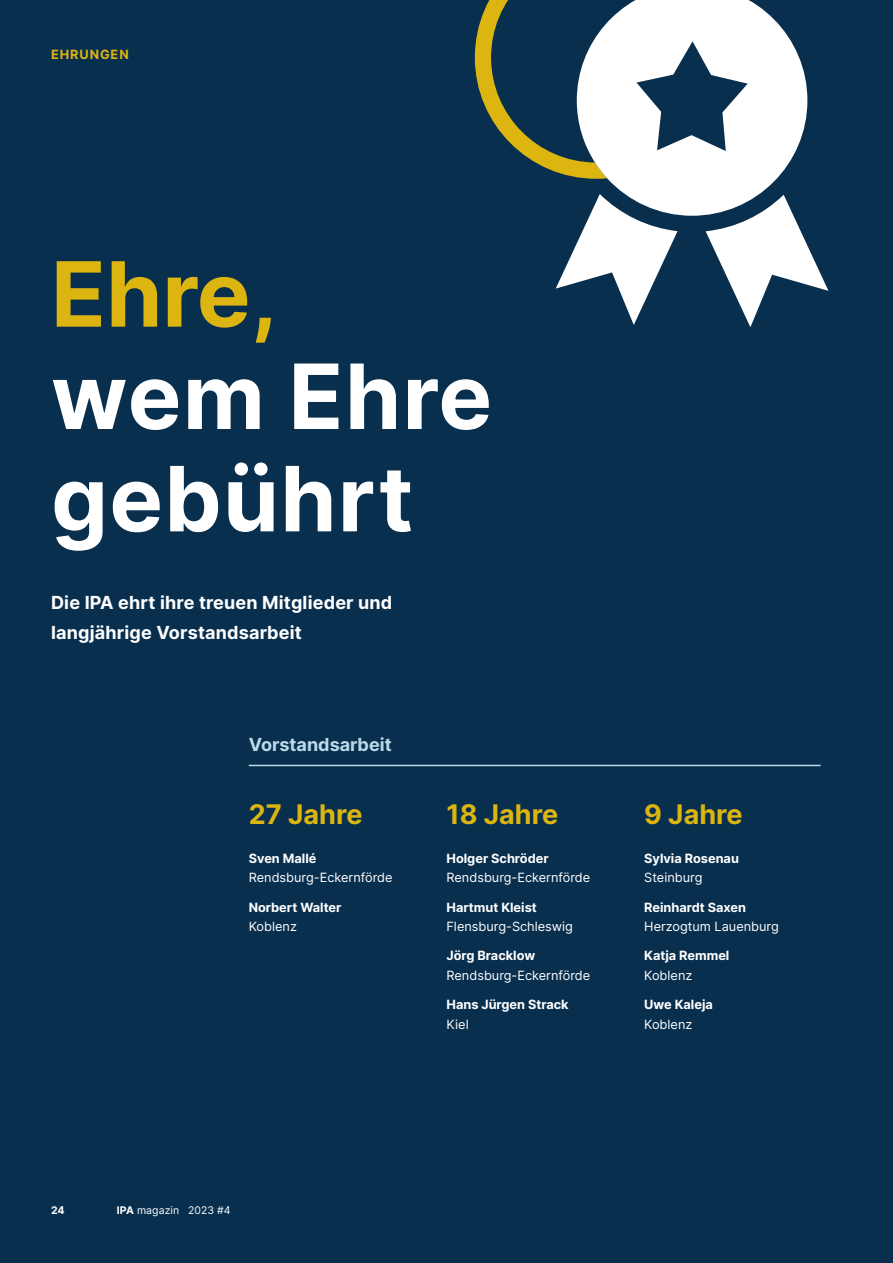
<style>
.page{position:relative;width:893px;height:1263px;background:#092f4f}
.page>*{position:absolute;margin:0;border:0;box-sizing:border-box;transform-origin:0 0}
.t1{font:700 90px/102.3px "Inter";letter-spacing:.015em;color:#fff}
.t2{font:700 90px "Inter";color:#ddb511}
.t3{font:700 27px "Inter";color:#ddb511}
.t4{font:700 18px/29.2px "Inter";letter-spacing:.01em;color:#fff}
.t5{font:700 18px "Inter";color:#bbdae8}
.t6{font:12.75px "Inter";color:#fff}
.t7{font:700 12.75px "Inter";color:#fff}
.t8{font:700 12.75px "Inter";letter-spacing:.07em;color:#ddb511}
.t9{font:10.5px "Inter";letter-spacing:.01em;color:#fff}
.t10{font:700 10.5px "Inter";color:#fff}
.s1{font-weight:700}
</style>
<div class="page">
<svg style="left:475px;top:0;width:102px;height:178px"></svg>
<svg style="left:706px;top:216px;width:122px;height:111px"></svg>
<svg style="left:556px;top:216px;width:121px;height:109px"></svg>
<svg style="left:577px;top:0;width:230px;height:216px;fill:#fff"></svg>
<hr style="left:249px;top:765px;width:572px;height:1px;background:#bbdae8">
<p class="t8" style="left:51px;top:45px;width:79px">EHRUNGEN</p>
<h1 class="t2" style="left:51px;top:228px;width:228px">Ehre,</h1>
<h1 class="t1" style="left:51px;top:343px;width:443px">wem Ehre gebührt</h1>
<h3 class="t4" style="left:51px;top:588px;width:343px">Die IPA ehrt ihre treuen Mitglieder und langjährige Vorstandsarbeit</h3>
<h3 class="t5" style="left:249px;top:731px;width:144px">Vorstandsarbeit</h3>
<h2 class="t3" style="left:249px;top:794px;width:115px">27 Jahre</h2>
<h2 class="t3" style="left:446px;top:794px;width:113px">18 Jahre</h2>
<h2 class="t3" style="left:644px;top:794px;width:100px">9 Jahre</h2>
<p class="t7" style="left:249px;top:849px;width:69px">Sven Mallé</p>
<p class="t6" style="left:249px;top:868px;width:145px">Rendsburg-Eckernförde</p>
<p class="t7" style="left:249px;top:898px;width:94px">Norbert Walter</p>
<p class="t6" style="left:249px;top:917px;width:50px">Koblenz</p>
<p class="t7" style="left:644px;top:849px;width:96px">Sylvia Rosenau</p>
<p class="t6" style="left:644px;top:868px;width:60px">Steinburg</p>
<p class="t7" style="left:644px;top:898px;width:103px">Reinhardt Saxen</p>
<p class="t6" style="left:644px;top:917px;width:136px">Herzogtum Lauenburg</p>
<p class="t7" style="left:644px;top:946px;width:87px">Katja Remmel</p>
<p class="t6" style="left:644px;top:966px;width:50px">Koblenz</p>
<p class="t7" style="left:644px;top:995px;width:70px">Uwe Kaleja</p>
<p class="t6" style="left:644px;top:1015px;width:50px">Koblenz</p>
<p class="t7" style="left:446px;top:849px;width:104px">Holger Schröder</p>
<p class="t6" style="left:446px;top:868px;width:145px">Rendsburg-Eckernförde</p>
<p class="t7" style="left:446px;top:898px;width:92px">Hartmut Kleist</p>
<p class="t6" style="left:446px;top:917px;width:128px">Flensburg-Schleswig</p>
<p class="t7" style="left:446px;top:946px;width:90px">Jörg Bracklow</p>
<p class="t6" style="left:446px;top:966px;width:145px">Rendsburg-Eckernförde</p>
<p class="t7" style="left:446px;top:995px;width:124px">Hans Jürgen Strack</p>
<p class="t6" style="left:446px;top:1015px;width:24px">Kiel</p>
<p class="t10" style="left:51px;top:1202px;width:15px">24</p>
<p class="t9" style="left:117px;top:1202px;width:115px"><span class="s1">IPA</span> magazin 2023 #4</p>
</div>
